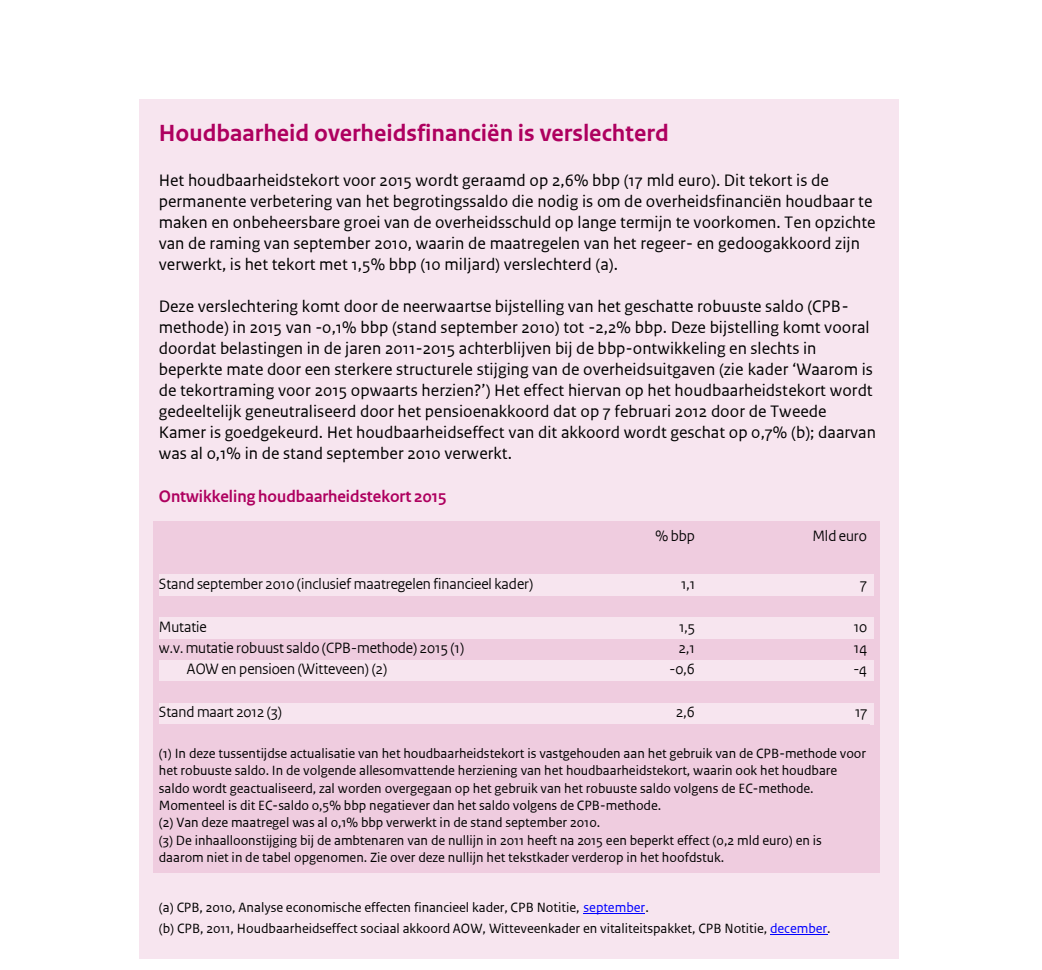
<style>
.page{position:relative;width:1042px;height:970px;background:#fff}
.page>*{position:absolute;margin:0;border:0;box-sizing:border-box;transform-origin:0 0}
.t1{font:700 24.5px "Rijksoverheid Sans Text";color:#ae005f}
.t2{font:17.5px/21px "Rijksoverheid Sans Text";color:#000}
.t3{font:700 17.5px "Rijksoverheid Sans Heading TT";color:#ae005f}
.t4{font:15.75px "Rijksoverheid Sans Heading TT";color:#000}
.t5{font:14px/17.3px "Rijksoverheid Sans Text";letter-spacing:-.005em;color:#000}
.s1{color:#00f}
</style>
<div class="page">
<div style="left:139px;top:99px;width:759px;height:859px;background:#f7e5ef"></div>
<div style="left:611px;top:526px;width:9px;height:22px;background:#efccdf"></div>
<div style="left:159px;top:526px;width:452px;height:22px;background:#efccdf"></div>
<div style="left:695px;top:526px;width:10px;height:22px;background:#efccdf"></div>
<div style="left:618px;top:526px;width:77px;height:22px;background:#efccdf"></div>
<div style="left:782px;top:526px;width:10px;height:22px;background:#efccdf"></div>
<div style="left:705px;top:526px;width:77px;height:22px;background:#efccdf"></div>
<div style="left:867px;top:526px;width:7px;height:22px;background:#efccdf"></div>
<div style="left:792px;top:526px;width:75px;height:22px;background:#efccdf"></div>
<svg style="left:153px;top:521px;width:6px;height:5px"></svg>
<div style="left:159px;top:521px;width:459px;height:5px;background:#efccdf"></div>
<svg style="left:618px;top:521px;width:5px;height:5px"></svg>
<div style="left:623px;top:521px;width:82px;height:5px;background:#efccdf"></div>
<svg style="left:705px;top:521px;width:5px;height:5px"></svg>
<div style="left:710px;top:521px;width:82px;height:5px;background:#efccdf"></div>
<svg style="left:792px;top:521px;width:5px;height:5px"></svg>
<div style="left:797px;top:521px;width:77px;height:5px;background:#efccdf"></div>
<svg style="left:874px;top:521px;width:5px;height:5px"></svg>
<div style="left:153px;top:526px;width:6px;height:22px;background:#efccdf"></div>
<div style="left:874px;top:526px;width:5px;height:22px;background:#efccdf"></div>
<div style="left:611px;top:553px;width:9px;height:21px;background:#efccdf"></div>
<div style="left:159px;top:553px;width:452px;height:21px;background:#efccdf"></div>
<div style="left:695px;top:553px;width:10px;height:21px;background:#efccdf"></div>
<div style="left:618px;top:553px;width:77px;height:21px;background:#efccdf"></div>
<div style="left:782px;top:553px;width:10px;height:21px;background:#efccdf"></div>
<div style="left:705px;top:553px;width:77px;height:21px;background:#efccdf"></div>
<div style="left:867px;top:553px;width:7px;height:21px;background:#efccdf"></div>
<div style="left:792px;top:553px;width:75px;height:21px;background:#efccdf"></div>
<svg style="left:153px;top:548px;width:6px;height:5px"></svg>
<div style="left:159px;top:548px;width:459px;height:5px;background:#efccdf"></div>
<svg style="left:618px;top:548px;width:5px;height:5px"></svg>
<div style="left:623px;top:548px;width:82px;height:5px;background:#efccdf"></div>
<svg style="left:705px;top:548px;width:5px;height:5px"></svg>
<div style="left:710px;top:548px;width:82px;height:5px;background:#efccdf"></div>
<svg style="left:792px;top:548px;width:5px;height:5px"></svg>
<div style="left:797px;top:548px;width:77px;height:5px;background:#efccdf"></div>
<svg style="left:874px;top:548px;width:5px;height:5px"></svg>
<div style="left:153px;top:553px;width:6px;height:21px;background:#efccdf"></div>
<div style="left:874px;top:553px;width:5px;height:21px;background:#efccdf"></div>
<div style="left:153px;top:574px;width:6px;height:22px;background:#efccdf"></div>
<div style="left:874px;top:574px;width:5px;height:22px;background:#efccdf"></div>
<div style="left:611px;top:596px;width:9px;height:21px;background:#efccdf"></div>
<div style="left:159px;top:596px;width:452px;height:21px;background:#efccdf"></div>
<div style="left:695px;top:596px;width:10px;height:21px;background:#efccdf"></div>
<div style="left:618px;top:596px;width:77px;height:21px;background:#efccdf"></div>
<div style="left:782px;top:596px;width:10px;height:21px;background:#efccdf"></div>
<div style="left:705px;top:596px;width:77px;height:21px;background:#efccdf"></div>
<div style="left:867px;top:596px;width:7px;height:21px;background:#efccdf"></div>
<div style="left:792px;top:596px;width:75px;height:21px;background:#efccdf"></div>
<div style="left:153px;top:596px;width:6px;height:21px;background:#efccdf"></div>
<div style="left:874px;top:596px;width:5px;height:21px;background:#efccdf"></div>
<div style="left:153px;top:617px;width:6px;height:21px;background:#efccdf"></div>
<div style="left:874px;top:617px;width:5px;height:21px;background:#efccdf"></div>
<div style="left:611px;top:638px;width:9px;height:22px;background:#efccdf"></div>
<div style="left:159px;top:638px;width:452px;height:22px;background:#efccdf"></div>
<div style="left:695px;top:638px;width:10px;height:22px;background:#efccdf"></div>
<div style="left:618px;top:638px;width:77px;height:22px;background:#efccdf"></div>
<div style="left:782px;top:638px;width:10px;height:22px;background:#efccdf"></div>
<div style="left:705px;top:638px;width:77px;height:22px;background:#efccdf"></div>
<div style="left:867px;top:638px;width:7px;height:22px;background:#efccdf"></div>
<div style="left:792px;top:638px;width:75px;height:22px;background:#efccdf"></div>
<div style="left:153px;top:638px;width:6px;height:22px;background:#efccdf"></div>
<div style="left:874px;top:638px;width:5px;height:22px;background:#efccdf"></div>
<div style="left:153px;top:660px;width:6px;height:21px;background:#efccdf"></div>
<div style="left:874px;top:660px;width:5px;height:21px;background:#efccdf"></div>
<div style="left:611px;top:681px;width:9px;height:22px;background:#efccdf"></div>
<div style="left:159px;top:681px;width:452px;height:22px;background:#efccdf"></div>
<div style="left:695px;top:681px;width:10px;height:22px;background:#efccdf"></div>
<div style="left:618px;top:681px;width:77px;height:22px;background:#efccdf"></div>
<div style="left:782px;top:681px;width:10px;height:22px;background:#efccdf"></div>
<div style="left:705px;top:681px;width:77px;height:22px;background:#efccdf"></div>
<div style="left:867px;top:681px;width:7px;height:22px;background:#efccdf"></div>
<div style="left:792px;top:681px;width:75px;height:22px;background:#efccdf"></div>
<div style="left:153px;top:681px;width:6px;height:22px;background:#efccdf"></div>
<div style="left:874px;top:681px;width:5px;height:22px;background:#efccdf"></div>
<div style="left:153px;top:703px;width:6px;height:21px;background:#efccdf"></div>
<div style="left:874px;top:703px;width:5px;height:21px;background:#efccdf"></div>
<div style="left:870px;top:724px;width:7px;height:143px;background:#efccdf"></div>
<div style="left:159px;top:724px;width:711px;height:22px;background:#efccdf"></div>
<div style="left:159px;top:746px;width:711px;height:17px;background:#efccdf"></div>
<div style="left:159px;top:763px;width:711px;height:17px;background:#efccdf"></div>
<div style="left:159px;top:780px;width:711px;height:18px;background:#efccdf"></div>
<div style="left:159px;top:798px;width:711px;height:17px;background:#efccdf"></div>
<div style="left:159px;top:815px;width:711px;height:17px;background:#efccdf"></div>
<div style="left:159px;top:832px;width:711px;height:18px;background:#efccdf"></div>
<div style="left:159px;top:850px;width:711px;height:17px;background:#efccdf"></div>
<div style="left:153px;top:724px;width:6px;height:143px;background:#efccdf"></div>
<svg style="left:153px;top:867px;width:6px;height:5px"></svg>
<div style="left:159px;top:867px;width:715px;height:5px;background:#efccdf"></div>
<div style="left:874px;top:724px;width:5px;height:143px;background:#efccdf"></div>
<svg style="left:874px;top:867px;width:5px;height:5px"></svg>
<hr style="left:584px;top:912px;width:61px;height:1px;background:#00f">
<hr style="left:770px;top:933px;width:57px;height:1px;background:#00f">
<h5 class="t1" style="left:159px;top:121px;width:511px">Houdbaarheid overheidsfinanciën is verslechterd</h5>
<p class="t2" style="left:159px;top:170px;width:718px">Het houdbaarheidstekort voor 2015 wordt geraamd op 2,6% bbp (17 mld euro). Dit tekort is de permanente verbetering van het begrotingssaldo die nodig is om de overheidsfinanciën houdbaar te maken en onbeheersbare groei van de overheidsschuld op lange termijn te voorkomen. Ten opzichte van de raming van september 2010, waarin de maatregelen van het regeer- en gedoogakkoord zijn verwerkt, is het tekort met 1,5% bbp (10 miljard) verslechterd (a).</p>
<p class="t2" style="left:159px;top:296px;width:719px">Deze verslechtering komt door de neerwaartse bijstelling van het geschatte robuuste saldo (CPB&shy;methode) in 2015 van -0,1% bbp (stand september 2010) tot -2,2% bbp. Deze bijstelling komt vooral doordat belastingen in de jaren 2011-2015 achterblijven bij de bbp-ontwikkeling en slechts in beperkte mate door een sterkere structurele stijging van de overheidsuitgaven (zie kader „Waarom is de tekortraming voor 2015 opwaarts herzien?‟) Het effect hiervan op het houdbaarheidstekort wordt gedeeltelijk geneutraliseerd door het pensioenakkoord dat op 7 februari 2012 door de Tweede Kamer is goedgekeurd. Het houdbaarheidseffect van dit akkoord wordt geschat op 0,7% (b); daarvan was al 0,1% in de stand september 2010 verwerkt.</p>
<p class="t3" style="left:159px;top:489px;width:289px">Ontwikkeling houdbaarheidstekort 2015</p>
<p class="t4" style="left:655px;top:528px;width:41px">% bbp</p>
<p class="t4" style="left:812px;top:528px;width:56px">Mld euro</p>
<p class="t4" style="left:159px;top:576px;width:376px">Stand september 2010 (inclusief maatregelen financieel kader)</p>
<p class="t4" style="left:681px;top:576px;width:15px">1,1</p>
<p class="t4" style="left:860px;top:576px;width:8px">7</p>
<p class="t4" style="left:159px;top:619px;width:49px">Mutatie</p>
<p class="t4" style="left:679px;top:619px;width:18px">1,5</p>
<p class="t4" style="left:854px;top:619px;width:15px">10</p>
<p class="t4" style="left:159px;top:641px;width:307px">w.v. mutatie robuust saldo (CPB-methode) 2015 (1)</p>
<p class="t4" style="left:679px;top:641px;width:17px">2,1</p>
<p class="t4" style="left:854px;top:641px;width:15px">14</p>
<p class="t4" style="left:187px;top:662px;width:202px">AOW en pensioen (Witteveen) (2)</p>
<p class="t4" style="left:669px;top:662px;width:27px">-0,6</p>
<p class="t4" style="left:853px;top:662px;width:15px">-4</p>
<p class="t4" style="left:159px;top:705px;width:125px">Stand maart 2012 (3)</p>
<p class="t4" style="left:676px;top:705px;width:20px">2,6</p>
<p class="t4" style="left:855px;top:705px;width:14px">17</p>
<p class="t5" style="left:159px;top:745px;width:709px">(1) In deze tussentijdse actualisatie van het houdbaarheidstekort is vastgehouden aan het gebruik van de CPB-methode voor het robuuste saldo. In de volgende allesomvattende herziening van het houdbaarheidstekort, waarin ook het houdbare saldo wordt geactualiseerd, zal worden overgegaan op het gebruik van het robuuste saldo volgens de EC-methode.<br>Momenteel is dit EC-saldo 0,5% bbp negatiever dan het saldo volgens de CPB-methode.</p>
<p class="t5" style="left:159px;top:814px;width:443px">(2) Van deze maatregel was al 0,1% bbp verwerkt in de stand september 2010.</p>
<p class="t5" style="left:159px;top:831px;width:665px">(3) De inhaalloonstijging bij de ambtenaren van de nullijn in 2011 heeft na 2015 een beperkt effect (0,2 mld euro) en is daarom niet in de tabel opgenomen. Zie over deze nullijn het tekstkader verderop in het hoofdstuk.</p>
<p class="t5" style="left:159px;top:898px;width:491px">(a) CPB, 2010, Analyse economische effecten financieel kader, CPB Notitie, <span class="s1">september</span>.</p>
<p class="t5" style="left:159px;top:919px;width:673px">(b) CPB, 2011, Houdbaarheidseffect sociaal akkoord AOW, Witteveenkader en vitaliteitspakket, CPB Notitie, <span class="s1">december</span>.</p>
</div>
